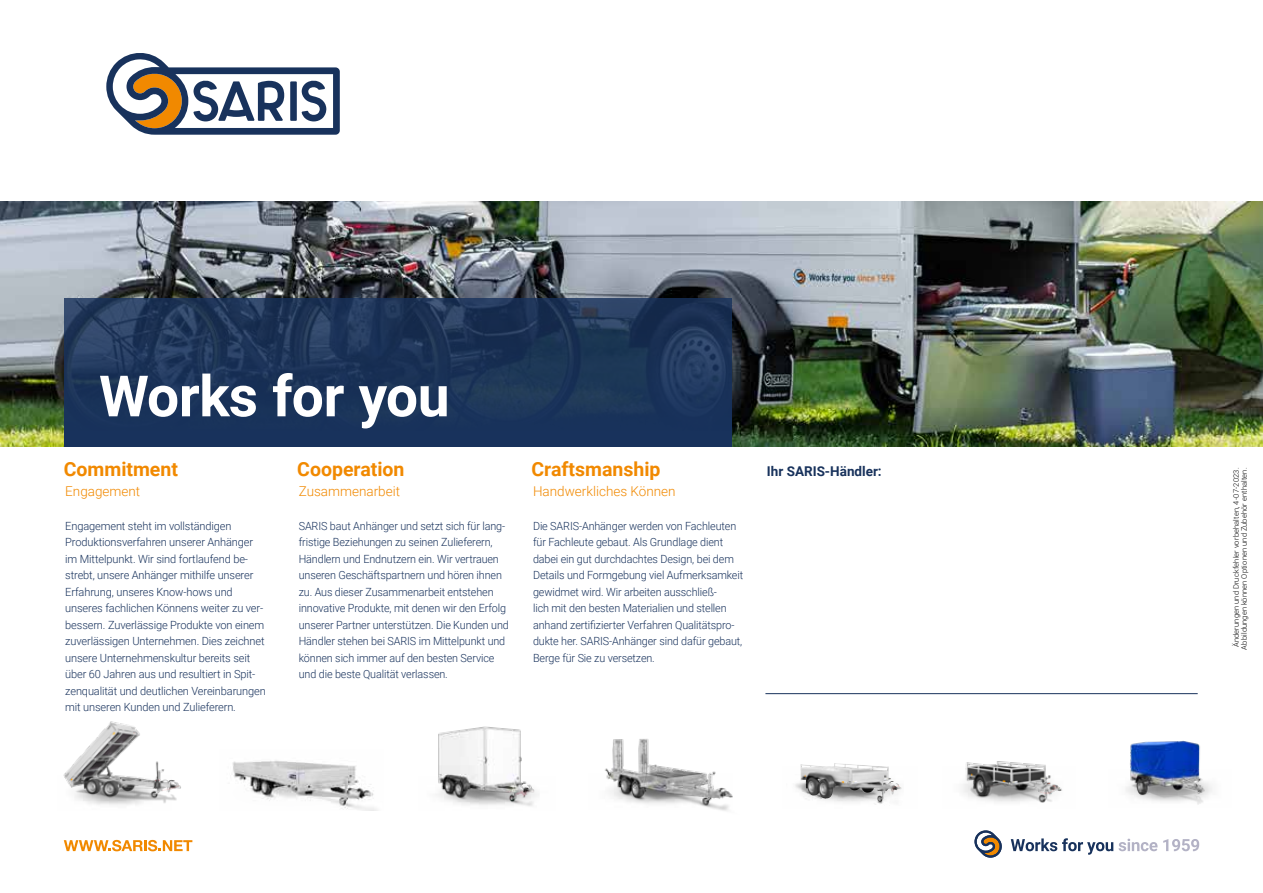
<style>
.page{position:relative;width:1263px;height:893px;background:#fff}
.page>*{position:absolute;margin:0;border:0;box-sizing:border-box;transform-origin:0 0}
.t1{font:700 57px "Roboto";letter-spacing:-.01em;color:#fff}
.t2{font:700 19.5px "Roboto";color:#f18900}
.t3{font:300 13.5px "Roboto";color:#f18900}
.t4{font:700 13.5px "Roboto";color:#18325c}
.t5{font:300 11.25px/16.5px "Roboto";letter-spacing:-.01em;color:#18325c;scale:.96 1}
.t6{font:300 11.25px/16.5px "Roboto";letter-spacing:-.01em;color:#18325c}
.t7{font:300 7.5px/8.2px "Roboto";letter-spacing:.025em;color:#000;text-align:center}
</style>
<div class="page">
<img style="left:0;top:202px;width:1263px;height:244px">
<svg style="left:1011px;top:838px;width:146px;height:17px"></svg>
<svg style="left:1163px;top:839px;width:36px;height:12px"></svg>
<svg style="left:974px;top:830px;width:28px;height:28px"></svg>
<svg style="left:64px;top:298px;width:667px;height:148px;fill:#1a3259"></svg>
<svg style="left:106px;top:53px;width:234px;height:82px"></svg>
<hr style="left:765px;top:693px;width:433px;height:1px;background:#18325c">
<svg style="left:64px;top:840px;width:128px;height:11px"></svg>
<img style="left:63px;top:721px;width:118px;height:84px">
<img style="left:795px;top:781px;width:107px;height:24px">
<img style="left:800px;top:763px;width:93px;height:39px">
<img style="left:1126px;top:740px;width:86px;height:65px">
<img style="left:605px;top:739px;width:128px;height:72px">
<img style="left:232px;top:760px;width:145px;height:50px">
<img style="left:963px;top:761px;width:99px;height:42px">
<img style="left:436px;top:726px;width:100px;height:80px">
<h1 class="t1" style="left:99px;top:356px;width:352px">Works for you</h1>
<h2 class="t2" style="left:64px;top:456px;width:116px">Commitment</h2>
<p class="t3" style="left:65px;top:482px;width:76px">Engagement</p>
<p class="t6" style="left:65px;top:517px;width:202px">Engagement steht im vollständigen Produktionsverfahren unserer Anhänger im Mittelpunkt. Wir sind fortlaufend be&shy;strebt, unsere Anhänger mithilfe unserer Erfahrung, unseres Know-hows und unseres fachlichen Könnens weiter zu ver&shy;bessern. Zuverlässige Produkte von einem zuverlässigen Unternehmen. Dies zeichnet unsere Unternehmenskultur bereits seit über 60 Jahren aus und resultiert in Spit&shy;zenqualität und deutlichen Vereinbarungen mit unseren Kunden und Zulieferern.</p>
<h2 class="t2" style="left:297px;top:456px;width:109px">Cooperation</h2>
<p class="t3" style="left:299px;top:482px;width:103px">Zusammenarbeit</p>
<p class="t5" style="left:299px;top:517px;width:220px">SARIS baut Anhänger und setzt sich für lang&shy;fristige Beziehungen zu seinen Zulieferern, Händlern und Endnutzern ein. Wir vertrauen unseren Geschäftspartnern und hören ihnen zu. Aus dieser Zusammenarbeit entstehen innovative Produkte, mit denen wir den Erfolg unserer Partner unterstützen. Die Kunden und Händler stehen bei SARIS im Mittelpunkt und können sich immer auf den besten Service und die beste Qualität verlassen.</p>
<h2 class="t2" style="left:531px;top:456px;width:130px">Craftsmanship</h2>
<p class="t3" style="left:533px;top:482px;width:144px">Handwerkliches Können</p>
<p class="t5" style="left:533px;top:517px;width:220px">Die SARIS-Anhänger werden von Fachleuten für Fachleute gebaut. Als Grundlage dient dabei ein gut durchdachtes Design, bei dem Details und Formgebung viel Aufmerksamkeit gewidmet wird. Wir arbeiten ausschließ-<br>lich mit den besten Materialien und stellen anhand zertifizierter Verfahren Qualitätspro&shy;dukte her. SARIS-Anhänger sind dafür gebaut, Berge für Sie zu versetzen.</p>
<p class="t4" style="left:767px;top:462px;width:116px">Ihr SARIS-Händler:</p>
<p class="t7" style="left:1231px;top:650px;width:184px;rotate:-90deg">Änderungen und Druckfehler vorbehalten, 4-07-2023.<br>Abbildungen können Optionen und Zubehör enthalten.</p>
</div>
